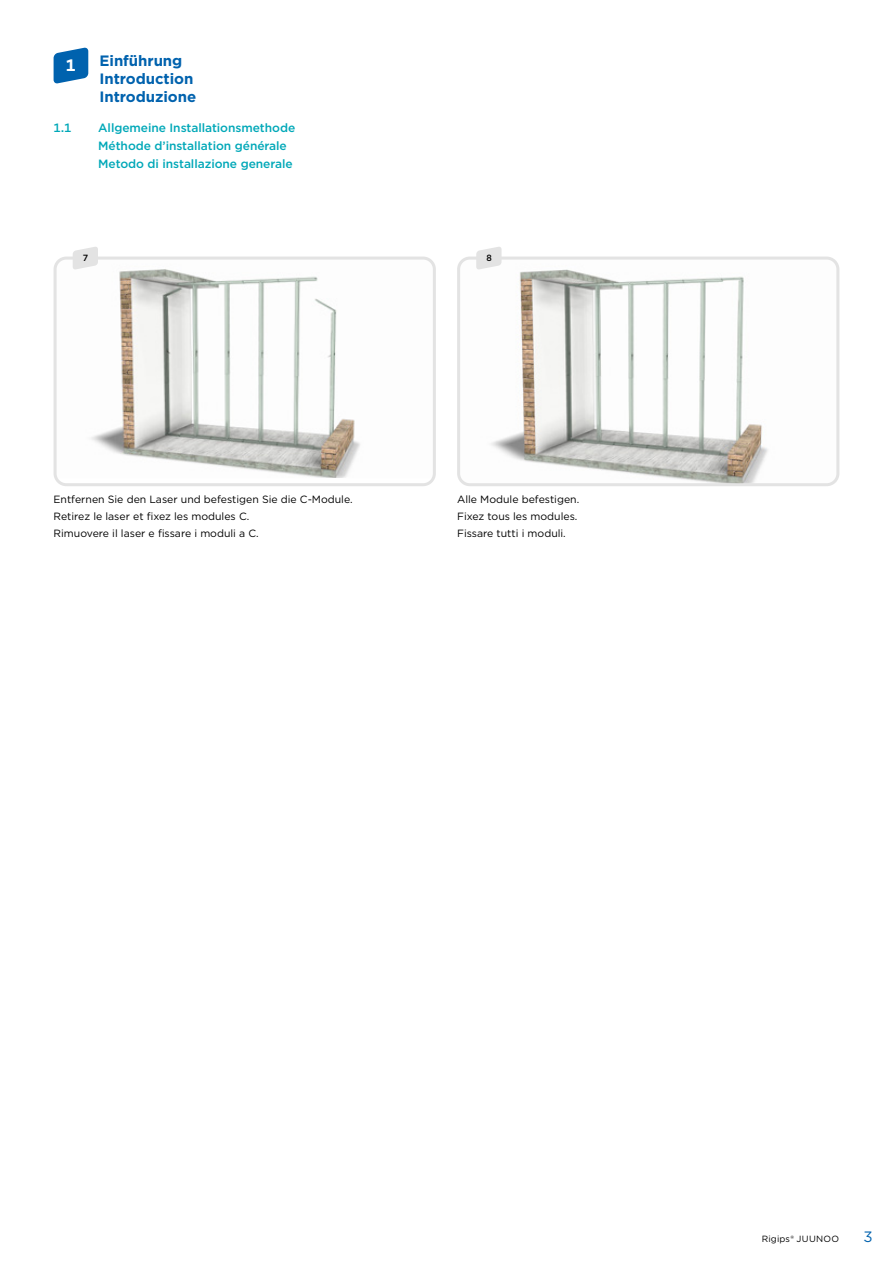
<style>
.page{position:relative;width:893px;height:1263px;background:#fff}
.page>*{position:absolute;margin:0;border:0;box-sizing:border-box;transform-origin:0 0}
.t1{font:700 16.5px "Gotham";color:#fff}
.t2{font:700 15px/18px "Gotham";letter-spacing:-.005em;color:#0062ae}
.t3{font:15px "Gotham";color:#0062ae}
.t4{font:500 12px/18px "Gotham";letter-spacing:-.005em;color:#00a8b8}
.t5{font:10.5px/17px "Gotham";color:#000}
.t6{font:9px "Gotham";letter-spacing:.02em;color:#000}
.t7{font:500 9px "Gotham";color:#000}
</style>
<div class="page">
<img style="left:54px;top:257px;width:378px;height:221px">
<div style="left:54px;top:257px;width:382px;height:229px;border:3px solid #e3e3e3;border-radius:11px"></div>
<img style="left:461px;top:257px;width:378px;height:225px">
<div style="left:457px;top:257px;width:382px;height:229px;border:3px solid #e3e3e3;border-radius:11px"></div>
<svg style="left:54px;top:47px;width:34px;height:37px"></svg>
<svg style="left:73px;top:247px;width:25px;height:23px"></svg>
<svg style="left:476px;top:247px;width:25px;height:23px"></svg>
<h1 class="t1" style="left:66px;top:55px;width:11px">1</h1>
<h2 class="t2" style="left:100px;top:51px;width:98px">Einführung<br>Introduction<br>Introduzione</h2>
<p class="t4" style="left:54px;top:119px;width:19px">1.1</p>
<p class="t4" style="left:98px;top:119px;width:199px">Allgemeine Installationsmethode<br>Méthode d’installation générale<br>Metodo di installazione generale</p>
<p class="t7" style="left:83px;top:252px;width:7px">7</p>
<p class="t7" style="left:486px;top:252px;width:7px">8</p>
<p class="t5" style="left:54px;top:491px;width:301px">Entfernen Sie den Laser und befestigen Sie die C-Module.<br>Retirez le laser et fixez les modules C.<br>Rimuovere il laser e fissare i moduli a C.</p>
<p class="t5" style="left:457px;top:491px;width:124px">Alle Module befestigen.<br>Fixez tous les modules.<br>Fissare tutti i moduli.</p>
<p class="t6" style="left:762px;top:1233px;width:79px">Rigips® JUUNOO</p>
<h2 class="t3" style="left:864px;top:1227px;width:11px">3</h2>
</div>
